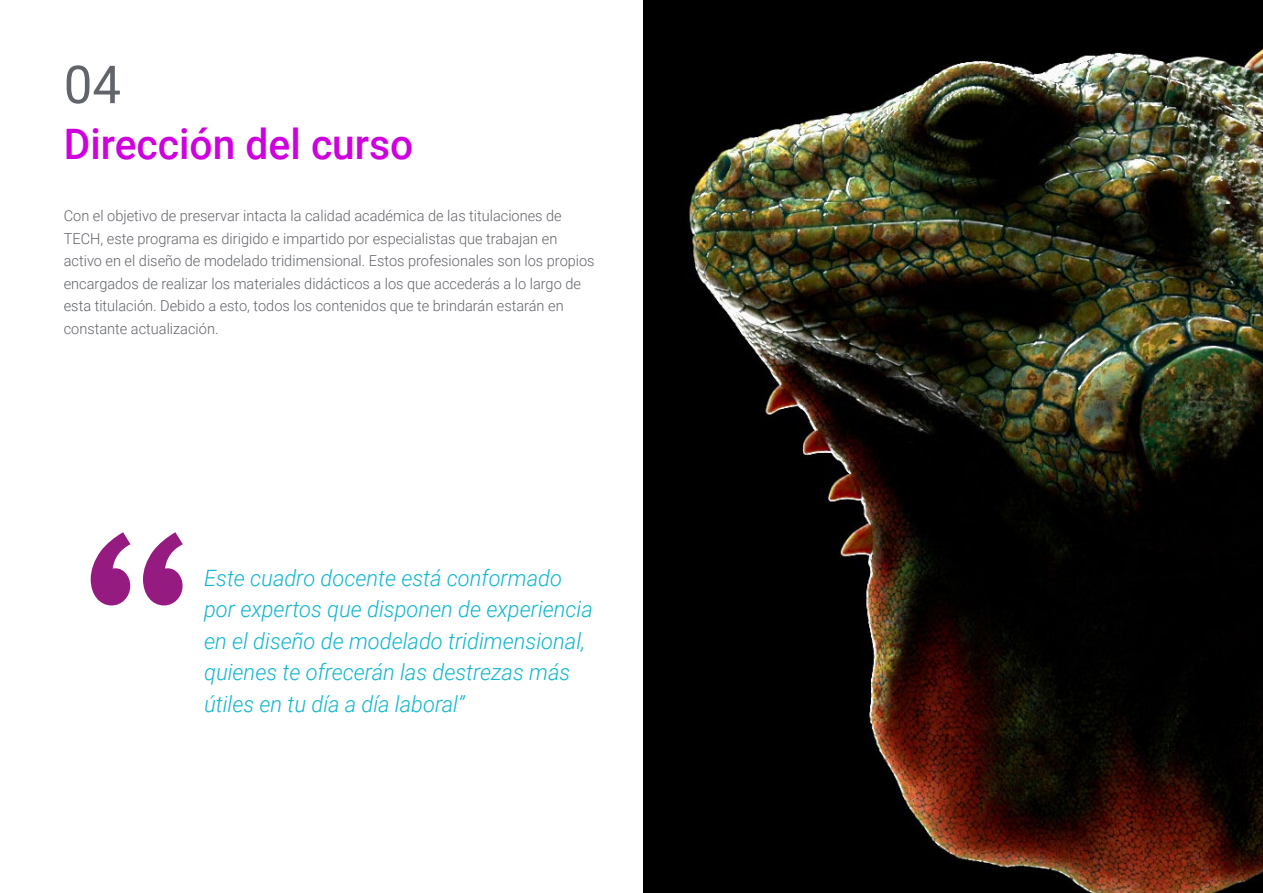
<style>
.page{position:relative;width:1263px;height:893px;background:#fff}
.page>*{position:absolute;margin:0;border:0;box-sizing:border-box;transform-origin:0 0}
.t1{font:52.5px "Roboto";color:#61646a}
.t2{font:500 42px "Roboto";color:#ce00de}
.t3{font:italic 300 22.5px/31.5px "Roboto";color:#0fb6cf}
.t4{font:300 15px/22.5px "Roboto";color:#61646a}
</style>
<div class="page">
<img style="left:643px;top:0;width:620px;height:893px">
<svg style="left:91px;top:532px;width:92px;height:73px"></svg>
<h1 class="t1" style="left:64px;top:48px;width:59px">04</h1>
<h2 class="t2" style="left:64px;top:115px;width:351px">Dirección del curso</h2>
<p class="t4" style="left:64px;top:204px;width:532px">Con el objetivo de preservar intacta la calidad académica de las titulaciones de TECH, este programa es dirigido e impartido por especialistas que trabajan en activo en el diseño de modelado tridimensional. Estos profesionales son los propios encargados de realizar los materiales didácticos a los que accederás a lo largo de esta titulación. Debido a esto, todos los contenidos que te brindarán estarán en constante actualización.</p>
<h3 class="t3" style="left:204px;top:561px;width:390px">Este cuadro docente está conformado por expertos que disponen de experiencia en el diseño de modelado tridimensional, quienes te ofrecerán las destrezas más útiles en tu día a día laboral”</h3>
</div>
